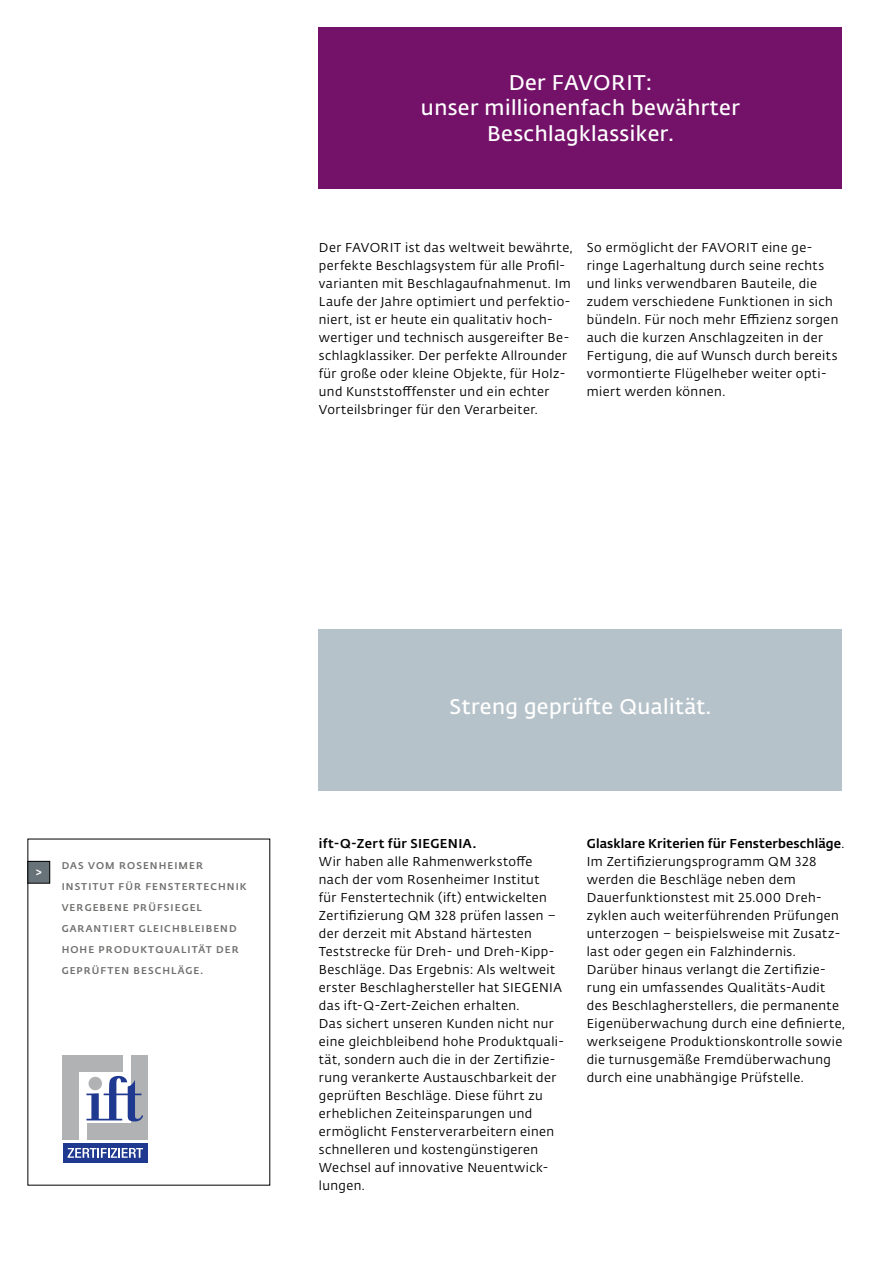
<style>
.page{position:relative;width:893px;height:1263px;background:#fff}
.page>*{position:absolute;margin:0;border:0;box-sizing:border-box;transform-origin:0 0}
.t1{font:600 21px/25.5px "Fedra Sans Alt Pro";letter-spacing:.02em;color:#fff;text-align:center}
.t2{font:12.75px/18px "Fedra Sans Alt Pro";letter-spacing:.03em;color:#000}
.t3{font:500 12.75px "Fedra Sans Alt Pro";letter-spacing:.03em;color:#000}
.t4{font:500 12px "Fedra Sans Alt Pro";color:#fff}
.t5{font:500 9.75px/21px "Fedra Sans Alt Pro";letter-spacing:.11em;color:#6f6f6e}
.s1{font-weight:500}
</style>
<div class="page">
<div style="left:319px;top:629px;width:523px;height:162px;background:#b6c2c9"></div>
<div style="left:319px;top:28px;width:523px;height:161px;background:#741169"></div>
<svg style="left:62px;top:1055px;width:86px;height:108px"></svg>
<div style="left:28px;top:861px;width:22px;height:22px;background:#677379"></div>
<div style="left:28px;top:861px;width:22px;height:22px;border:1px solid #000"></div>
<h1 class="t1" style="left:421px;top:69px;width:320px">Der FAVORIT:<br>unser millionenfach bewährter<br>Beschlagklassiker.</h1>
<p class="t2" style="left:319px;top:238px;width:255px">Der FAVORIT ist das weltweit bewährte, perfekte Beschlagsystem für alle Profil&shy;varianten mit Beschlagaufnahmenut. Im Laufe der Jahre optimiert und perfektio&shy;niert, ist er heute ein qualitativ hoch&shy;wertiger und technisch ausgereifter Be&shy;schlagklassiker. Der perfekte Allrounder für große oder kleine Objekte, für Holz&shy;und Kunststofffenster und ein echter Vorteilsbringer für den Verarbeiter.</p>
<p class="t2" style="left:587px;top:238px;width:253px">So ermöglicht der FAVORIT eine ge&shy;ringe Lagerhaltung durch seine rechts und links verwendbaren Bauteile, die zudem verschiedene Funktionen in sich bündeln. Für noch mehr Effizienz sorgen auch die kurzen Anschlagzeiten in der Fertigung, die auf Wunsch durch bereits vormontierte Flügelheber weiter opti&shy;miert werden können.</p>
<p class="t4" style="left:36px;top:863px;width:7px">&gt;</p>
<p class="t5" style="left:62px;top:854px;width:186px">DAS VOM ROSENHEIMER<br>INSTITUT FÜR FENSTERTECHNIK<br>VERGEBENE PRÜFSIEGEL<br>GARANTIERT GLEICHBLEIBEND<br>HOHE PRODUKTQUALITÄT DER<br>GEPRÜFTEN BESCHLÄGE.</p>
<h1 class="t1" style="left:450px;top:693px;width:263px">Streng geprüfte Qualität.</h1>
<p class="t3" style="left:319px;top:833px;width:159px">ift-Q-Zert für SIEGENIA.</p>
<p class="t2" style="left:319px;top:852px;width:247px">Wir haben alle Rahmenwerkstoffe nach der vom Rosenheimer Institut<br>für Fenstertechnik (ift) entwickelten Zertifizierung QM 328 prüfen lassen – der derzeit mit Abstand härtesten Teststrecke für Dreh- und Dreh-Kipp-Beschläge. Das Ergebnis: Als weltweit erster Beschlaghersteller hat SIEGENIA das ift-Q-Zert-Zeichen erhalten.<br>Das sichert unseren Kunden nicht nur eine gleichbleibend hohe Produktquali&shy;tät, sondern auch die in der Zertifizie&shy;rung verankerte Austauschbarkeit der geprüften Beschläge. Diese führt zu erheblichen Zeiteinsparungen und ermöglicht Fensterverarbeitern einen schnelleren und kostengünstigeren Wechsel auf innovative Neuentwick&shy;lungen.</p>
<p class="t2" style="left:587px;top:834px;width:260px"><span class="s1">Glasklare Kriterien für Fensterbeschläge</span>.<br>Im Zertifizierungsprogramm QM 328 werden die Beschläge neben dem Dauerfunktionstest mit 25.000 Dreh&shy;zyklen auch weiterführenden Prüfungen unterzogen – beispielsweise mit Zusatz&shy;last oder gegen ein Falzhindernis.<br>Darüber hinaus verlangt die Zertifizie&shy;rung ein umfassendes Qualitäts-Audit des Beschlagherstellers, die permanente Eigenüberwachung durch eine definierte, werkseigene Produktionskontrolle sowie die turnusgemäße Fremdüberwachung durch eine unabhängige Prüfstelle.</p>
</div>
